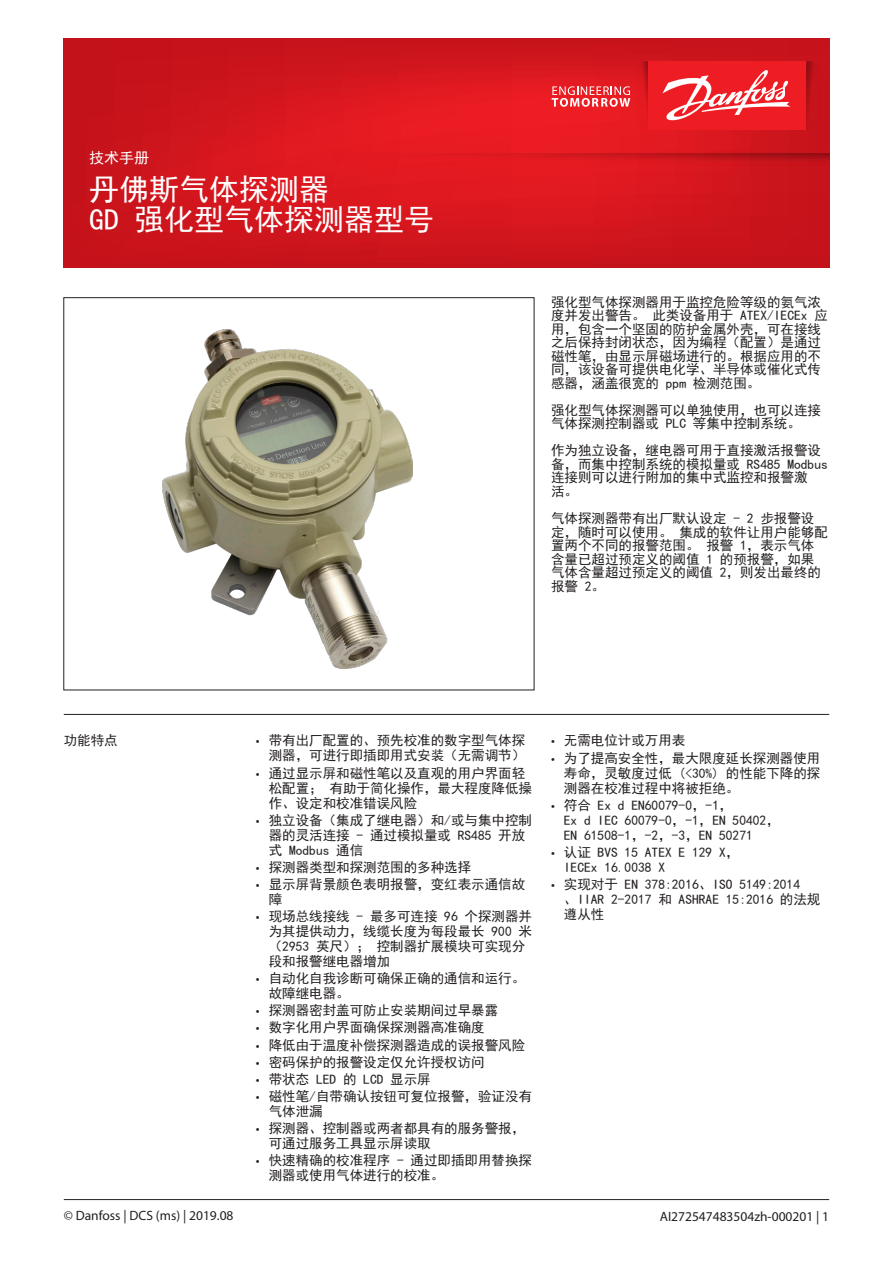
<style>
.page{position:relative;width:893px;height:1263px;background:#fff}
.page>*{position:absolute;margin:0;border:0;box-sizing:border-box;transform-origin:0 0}
.t1{font:30px/30px "Sim Hei";color:#fff}
.t2{font:15px "Sim Hei";color:#fff}
.Normtext{font:13.5px/15px "Sim Hei";color:#231f20}
.t3{font:13.5px "Myriad Pro";color:#231f20}
.Normtext__bold{font:13.5px "Sim Hei";color:#231f20}
.s1{font-family:"Myriad Pro"}
</style>
<div class="page">
<img style="left:162px;top:330px;width:250px;height:338px">
<hr style="left:64px;top:714px;width:765px;height:1px;background:#231f20">
<svg style="left:64px;top:38px;width:765px;height:230px;background:#d3151d"></svg>
<svg style="left:806px;top:61px;width:13px;height:69px"></svg>
<svg style="left:636px;top:61px;width:12px;height:69px"></svg>
<div style="left:648px;top:61px;width:158px;height:69px;background:#ee1d23"></div>
<svg style="left:552px;top:86px;width:78px;height:21px;background:#f0696d"></svg>
<svg style="left:662px;top:70px;width:128px;height:51px"></svg>
<svg style="left:332px;top:153px;width:497px;height:13px;background:#d4171d"></svg>
<hr style="left:64px;top:1199px;width:765px;height:1px;background:#231f20">
<p class="t2" style="left:89px;top:151px;width:61px">技术手册</p>
<h1 class="t1" style="left:89px;top:175px;width:346px">丹佛斯气体探测器<br>GD 强化型气体探测器型号</h1>
<p class="Normtext" style="left:551px;top:295px;width:278px;line-height:13.5px">强化型气体探测器用于监控危险等级的氨气浓度并发出警告。 此类设备用于 ATEX/IECEx 应用，包含一个坚固的防护金属外壳，可在接线之后保持封闭状态，因为编程（配置）是通过磁性笔，由显示屏磁场进行的。根据应用的不同，该设备可提供电化学、半导体或催化式传感器，涵盖很宽的 ppm 检测范围。</p>
<p class="Normtext" style="left:551px;top:403px;width:272px;line-height:13.5px">强化型气体探测器可以单独使用，也可以连接气体探测控制器或 PLC 等集中控制系统。</p>
<p class="Normtext" style="left:551px;top:444px;width:278px;line-height:13.5px">作为独立设备，继电器可用于直接激活报警设备，而集中控制系统的模拟量或 RS485 Modbus连接则可以进行附加的集中式监控和报警激<br>活。</p>
<p class="Normtext" style="left:551px;top:511px;width:278px;line-height:13.5px">气体探测器带有出厂默认设定 - 2 步报警设定，随时可以使用。 集成的软件让用户能够配置两个不同的报警范围。 报警 1，表示气体含量已超过预定义的阈值 1 的预报警，如果气体含量超过预定义的阈值 2，则发出最终的报警 2。</p>
<p class="Normtext__bold" style="left:64px;top:734px;width:55px">功能特点</p>
<p class="Normtext" style="left:256px;top:733px;width:271px;text-align:right"><span class="s1">•</span> 带有出厂配置的、预先校准的数字型气体探测器，可进行即插即用式安装（无需调节）</p>
<p class="Normtext" style="left:269px;top:765px;width:265px;text-indent:-13px"><span class="s1">•</span> 通过显示屏和磁性笔以及直观的用户界面轻松配置； 有助于简化操作，最大程度降低操作、设定和校准错误风险</p>
<p class="Normtext" style="left:269px;top:812px;width:265px;text-indent:-13px"><span class="s1">•</span> 独立设备（集成了继电器）和/或与集中控制器的灵活连接 - 通过模拟量或 RS485 开放式 Modbus 通信</p>
<p class="Normtext" style="left:256px;top:859px;width:217px"><span class="s1">•</span> 探测器类型和探测范围的多种选择</p>
<p class="Normtext" style="left:269px;top:877px;width:258px;text-indent:-13px"><span class="s1">•</span> 显示屏背景颜色表明报警，变红表示通信故障</p>
<p class="Normtext" style="left:269px;top:909px;width:265px;text-indent:-13px"><span class="s1">•</span> 现场总线接线 - 最多可连接 96 个探测器并为其提供动力，线缆长度为每段最长 900 米（2953 英尺）； 控制器扩展模块可实现分段和报警继电器增加</p>
<p class="Normtext" style="left:269px;top:971px;width:258px;text-indent:-13px"><span class="s1">•</span> 自动化自我诊断可确保正确的通信和运行。故障继电器。</p>
<p class="Normtext" style="left:256px;top:1003px;width:244px"><span class="s1">•</span> 探测器密封盖可防止安装期间过早暴露</p>
<p class="Normtext" style="left:256px;top:1020px;width:230px"><span class="s1">•</span> 数字化用户界面确保探测器高准确度</p>
<p class="Normtext" style="left:256px;top:1037px;width:271px"><span class="s1">•</span> 降低由于温度补偿探测器造成的误报警风险</p>
<p class="Normtext" style="left:256px;top:1054px;width:230px"><span class="s1">•</span> 密码保护的报警设定仅允许授权访问</p>
<p class="Normtext" style="left:256px;top:1071px;width:176px"><span class="s1">•</span> 带状态 LED 的 LCD 显示屏</p>
<p class="Normtext" style="left:269px;top:1089px;width:265px;text-indent:-13px"><span class="s1">•</span> 磁性笔/自带确认按钮可复位报警，验证没有气体泄漏</p>
<p class="Normtext" style="left:269px;top:1121px;width:258px;text-indent:-13px"><span class="s1">•</span> 探测器、控制器或两者都具有的服务警报，可通过服务工具显示屏读取</p>
<p class="Normtext" style="left:269px;top:1153px;width:265px;text-indent:-13px"><span class="s1">•</span> 快速精确的校准程序 - 通过即插即用替换探测器或使用气体进行的校准。</p>
<p class="Normtext" style="left:551px;top:733px;width:136px"><span class="s1">•</span> 无需电位计或万用表</p>
<p class="Normtext" style="left:564px;top:750px;width:258px;text-align:justify;text-indent:-13px"><span class="s1">•</span> 为了提高安全性，最大限度延长探测器使用寿命，灵敏度过低 (&lt;30%) 的性能下降的探测器在校准过程中将被拒绝。</p>
<p class="Normtext" style="left:564px;top:797px;width:218px;text-indent:-13px"><span class="s1">•</span> 符合 Ex d EN60079-0，-1，<br>Ex d IEC 60079-0，-1，EN 50402，<br>EN 61508-1，-2，-3，EN 50271</p>
<p class="Normtext" style="left:564px;top:844px;width:177px;text-indent:-13px"><span class="s1">•</span> 认证 BVS 15 ATEX E 129 X，<br>IECEx 16.0038 X</p>
<p class="Normtext" style="left:564px;top:877px;width:258px;text-indent:-13px"><span class="s1">•</span> 实现对于 EN 378:2016、ISO 5149:2014、IIAR 2-2017 和 ASHRAE 15:2016 的法规遵从性</p>
<p class="t3" style="left:64px;top:1208px;width:171px">© Danfoss | DCS (ms) | 2019.08</p>
<p class="t3" style="left:660px;top:1209px;width:171px">AI272547483504zh-000201 | 1</p>
</div>
